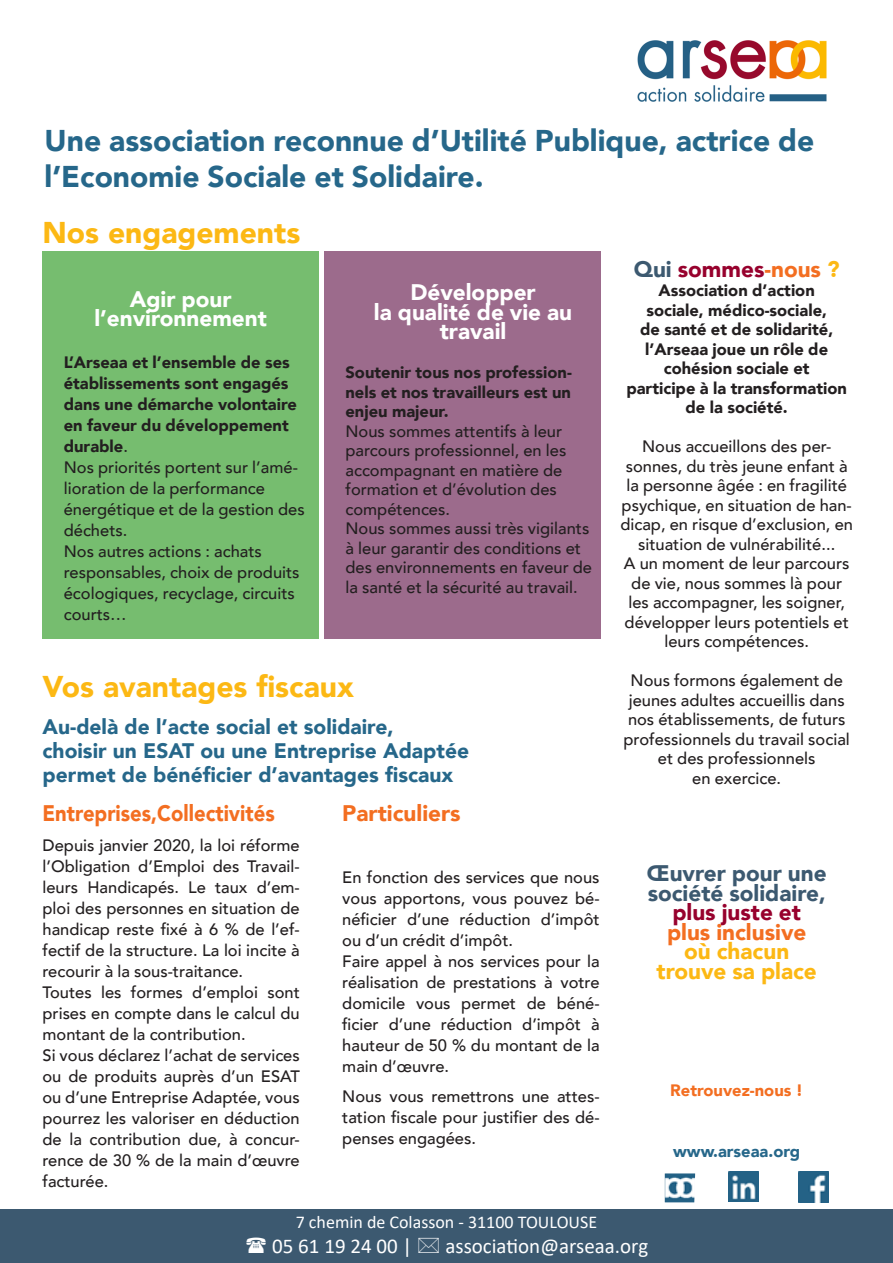
<style>
.page{position:relative;width:893px;height:1263px;background:#fff}
.page>*{position:absolute;margin:0;border:0;box-sizing:border-box;transform-origin:0 0}
.t1{font:900 30px/36px "Avenir";color:#26678a}
.t2{font:900 30px "Avenir";color:#fcb814}
.t3{font:900 22.5px/19.5px "Avenir";color:#fff;text-align:center}
.t4{font:900 22.5px/19.5px "Avenir";color:#3c5970}
.t5{font:900 22.5px "Avenir";color:#97012d}
.t6{font:900 22.5px "Avenir";color:#f36e21;scale:.9 1}
.t7{font:900 22.5px "Avenir";color:#f36e21}
.t8{font:900 22.5px/19.5px "Avenir";color:#fcb814;text-align:center}
.t9{font:900 21px/24px "Avenir";color:#26678a}
.t10{font:21px "Calibri";color:#fff}
.t11{font:18px "Calibri";color:#fff}
.t12{font:500 16.5px/21px "Avenir";color:#231f20}
.t13{font:900 16.5px/19.5px "Avenir";color:#231f20;text-align:justify}
.t14{font:900 16.5px "Avenir";color:#f36e21}
.t15{font:900 16.5px "Avenir";color:#26678a}
.s1{font-weight:900}
.s2{color:#3c5970}
.s3{color:#f36e21}
.s4{color:#fcb814}
</style>
<div class="page">
<div style="left:0;top:1210px;width:893px;height:53px;background:#3c5970"></div>
<div style="left:43px;top:252px;width:276px;height:387px;background:#76bd6f"></div>
<div style="left:324px;top:252px;width:277px;height:387px;background:#9c6b8c"></div>
<img style="left:665px;top:1173px;width:30px;height:29px">
<img style="left:728px;top:1171px;width:31px;height:31px">
<img style="left:798px;top:1172px;width:31px;height:30px">
<img style="left:637px;top:40px;width:190px;height:62px">
<h1 class="t1" style="left:45px;top:121px;width:771px">Une association reconnue d’Utilité Publique, actrice de l’Economie Sociale et Solidaire.</h1>
<h1 class="t2" style="left:43px;top:207px;width:259px">Nos engagements</h1>
<h2 class="t3" style="left:94px;top:288px;width:174px">Agir pour l’environnement</h2>
<p class="t12" style="left:64px;top:351px;width:242px"><span class="s1">L’Arseaa et l’ensemble de ses établissements sont engagés dans une démarche volontaire en faveur du développement durable</span>.<br>Nos priorités portent sur l’amé&shy;lioration de la performance énergétique et de la gestion des déchets.<br>Nos autres actions : achats responsables, choix de produits écologiques, recyclage, circuits courts…</p>
<h2 class="t3" style="left:374px;top:282px;width:200px">Développer<br>la qualité de vie au travail</h2>
<p class="t13" style="left:345px;top:362px;width:228px">Soutenir tous nos profession&shy;nels et nos travailleurs est un enjeu majeur.</p>
<p class="t12" style="left:345px;top:420px;width:248px;line-height:19.5px">Nous sommes attentifs à leur parcours professionnel, en les accompagnant en matière de formation et d’évolution des compétences.<br>Nous sommes aussi très vigilants à leur garantir des conditions et des environnements en faveur de la santé et la sécurité au travail.</p>
<h1 class="t2" style="left:43px;top:661px;width:313px">Vos avantages fiscaux</h1>
<p class="t9" style="left:43px;top:714px;width:428px">Au-delà de l’acte social et solidaire,<br>choisir un ESAT ou une Entreprise Adaptée permet de bénéficier d’avantages fiscaux</p>
<h2 class="t6" style="left:43px;top:794px;width:259px">Entreprises,Collectivités</h2>
<p class="t12" style="left:43px;top:834px;width:259px">Depuis janvier 2020, la loi réforme l’Obligation d’Emploi des Travail&shy;leurs Handicapés. Le taux d’em&shy;ploi des personnes en situation de handicap reste fixé à 6 % de l’ef&shy;fectif de la structure. La loi incite à recourir à la sous-traitance.<br>Toutes les formes d’emploi sont prises en compte dans le calcul du montant de la contribution.<br>Si vous déclarez l’achat de services ou de produits auprès d’un ESAT ou d’une Entreprise Adaptée, vous pourrez les valoriser en déduction de la contribution due, à concur&shy;rence de 30 % de la main d’œuvre facturée.</p>
<h2 class="t7" style="left:342px;top:794px;width:120px">Particuliers</h2>
<p class="t12" style="left:342px;top:866px;width:259px">En fonction des services que nous vous apportons, vous pouvez bé&shy;néficier d’une réduction d’impôt ou d’un crédit d’impôt.<br>Faire appel à nos services pour la réalisation de prestations à votre domicile vous permet de béné&shy;ficier d’une réduction d’impôt à hauteur de 50 % du montant de la main d’œuvre.</p>
<p class="t12" style="left:342px;top:1085px;width:259px;text-align:justify">Nous vous remettrons une attes&shy;tation fiscale pour justifier des dé&shy;penses engagées.</p>
<h2 class="t5" style="left:634px;top:249px;width:207px"><span class="s2">Qui</span> sommes<span class="s3">-nous</span> <span class="s4">?</span></h2>
<p class="t13" style="left:626px;top:280px;width:222px;text-align:center">Association d’action<br>sociale, médico-sociale,<br>de santé et de solidarité, l’Arseaa joue un rôle de cohésion sociale et<br>participe à la transformation de la société.</p>
<p class="t12" style="left:620px;top:436px;width:234px;line-height:19.5px;text-align:center">Nous accueillons des per&shy;sonnes, du très jeune enfant à la personne âgée : en fragilité psychique, en situation de han&shy;dicap, en risque d’exclusion, en situation de vulnérabilité...<br>A un moment de leur parcours de vie, nous sommes là pour les accompagner, les soigner, développer leurs potentiels et leurs compétences.</p>
<p class="t12" style="left:624px;top:670px;width:228px;line-height:19.5px;text-align:center">Nous formons également de jeunes adultes accueillis dans nos établissements, de futurs professionnels du travail social et des professionnels<br>en exercice.</p>
<h2 class="t4" style="left:647px;top:863px;width:181px">Œuvrer pour une société solidaire,</h2>
<h2 class="t5" style="left:672px;top:893px;width:130px">plus juste et</h2>
<h2 class="t7" style="left:667px;top:912px;width:141px">plus inclusive</h2>
<h2 class="t8" style="left:656px;top:941px;width:162px">où chacun trouve sa place</h2>
<p class="t14" style="left:670px;top:1076px;width:134px">Retrouvez-nous !</p>
<p class="t15" style="left:673px;top:1137px;width:129px">www.arseaa.org</p>
<p class="t11" style="left:296px;top:1209px;width:303px">7 chemin de Colasson - 31100 TOULOUSE</p>
<p class="t10" style="left:272px;top:1231px;width:141px">05 61 19 24 00 |</p>
<p class="t10" style="left:445px;top:1231px;width:204px">association@arseaa.org</p>
</div>
